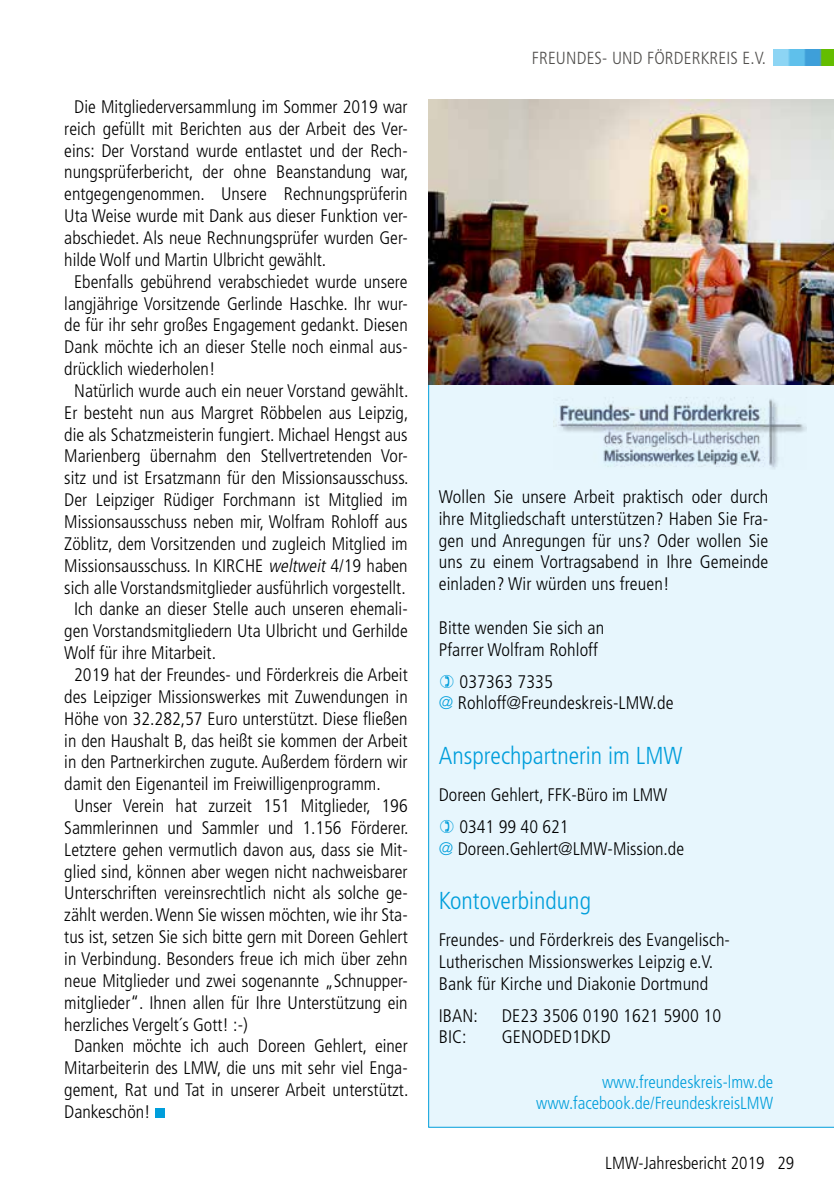
<style>
.page{position:relative;width:834px;height:1191px;background:#fff}
.page>*{position:absolute;margin:0;border:0;box-sizing:border-box;transform-origin:0 0}
.t1{font:300 condensed 24.5px "Frutiger";color:#009edb}
.t2{font:300 condensed 18.2px/21.9px "Frutiger";color:#000}
.t3{font:300 condensed 17.5px/21px "Frutiger";color:#009edb;text-align:right}
.t4{font:300 condensed 17.5px "Frutiger";letter-spacing:.01em;color:#514f4d}
.t5{font:300 condensed 17.5px "Frutiger";color:#000}
.s1{font-style:italic}
.s2{color:#009edb}
</style>
<div class="page">
<img style="left:773px;top:50px;width:60px;height:15px">
<div style="left:155px;top:1108px;width:10px;height:10px;background:#009edb"></div>
<div style="left:428px;top:385px;width:405px;height:742px;background:#e7f6fd"></div>
<img style="left:553px;top:387px;width:253px;height:83px">
<img style="left:428px;top:99px;width:405px;height:286px">
<svg style="left:440px;top:674px;width:13px;height:13px"></svg>
<svg style="left:440px;top:819px;width:13px;height:13px"></svg>
<p class="t2" style="left:74px;top:96px;width:335px">Die Mitgliederversammlung im Sommer 2019 war</p>
<p class="t2" style="left:64px;top:118px;width:345px">reich gefüllt mit Berichten aus der Arbeit des Ver-</p>
<p class="t2" style="left:64px;top:140px;width:345px">eins: Der Vorstand wurde entlastet und der Rech-</p>
<p class="t2" style="left:64px;top:161px;width:345px">nungsprüferbericht, der ohne Beanstandung war,</p>
<p class="t2" style="left:64px;top:183px;width:345px">entgegengenommen. Unsere Rechnungsprüferin</p>
<p class="t2" style="left:64px;top:205px;width:345px">Uta Weise wurde mit Dank aus dieser Funktion ver-</p>
<p class="t2" style="left:64px;top:227px;width:345px">abschiedet. Als neue Rechnungsprüfer wurden Ger-</p>
<p class="t2" style="left:64px;top:249px;width:263px">hilde Wolf und Martin Ulbricht gewählt.</p>
<p class="t2" style="left:74px;top:271px;width:335px">Ebenfalls gebührend verabschiedet wurde unsere</p>
<p class="t2" style="left:64px;top:292px;width:345px">langjährige Vorsitzende Gerlinde Haschke. Ihr wur-</p>
<p class="t2" style="left:64px;top:314px;width:345px">de für ihr sehr großes Engagement gedankt. Diesen</p>
<p class="t2" style="left:64px;top:336px;width:345px">Dank möchte ich an dieser Stelle noch einmal aus-</p>
<p class="t2" style="left:64px;top:358px;width:153px">drücklich wiederholen!</p>
<p class="t2" style="left:74px;top:380px;width:335px">Natürlich wurde auch ein neuer Vorstand gewählt.</p>
<p class="t2" style="left:64px;top:402px;width:345px">Er besteht nun aus Margret Röbbelen aus Leipzig,</p>
<p class="t2" style="left:64px;top:423px;width:345px">die als Schatzmeisterin fungiert. Michael Hengst aus</p>
<p class="t2" style="left:64px;top:445px;width:345px">Marienberg übernahm den Stellvertretenden Vor-</p>
<p class="t2" style="left:64px;top:467px;width:345px">sitz und ist Ersatzmann für den Missionsausschuss.</p>
<p class="t2" style="left:64px;top:489px;width:345px">Der Leipziger Rüdiger Forchmann ist Mitglied im</p>
<p class="t2" style="left:64px;top:511px;width:345px">Missionsausschuss neben mir, Wolfram Rohloff aus</p>
<p class="t2" style="left:64px;top:533px;width:345px">Zöblitz, dem Vorsitzenden und zugleich Mitglied im</p>
<p class="t2" style="left:64px;top:555px;width:345px">Missionsausschuss. In Ki rc he <span class="s1">weltweit</span> 4/19 haben</p>
<p class="t2" style="left:64px;top:576px;width:343px">sich alle Vorstandsmitglieder ausführlich vorgestellt.</p>
<p class="t2" style="left:74px;top:598px;width:335px">Ich danke an dieser Stelle auch unseren ehemali-</p>
<p class="t2" style="left:64px;top:620px;width:345px">gen Vorstandsmitgliedern Uta Ulbricht und Gerhilde</p>
<p class="t2" style="left:64px;top:642px;width:153px">Wolf für ihre Mitarbeit.</p>
<p class="t2" style="left:74px;top:664px;width:335px">2019 hat der Freundes- und Förderkreis die Arbeit</p>
<p class="t2" style="left:64px;top:686px;width:345px">des Leipziger Missionswerkes mit Zuwendungen in</p>
<p class="t2" style="left:64px;top:707px;width:345px">Höhe von 32.282,57 Euro unterstützt. Diese fließen</p>
<p class="t2" style="left:64px;top:729px;width:345px">in den Haushalt B, das heißt sie kommen der Arbeit</p>
<p class="t2" style="left:64px;top:751px;width:345px">in den Partnerkirchen zugute. Außerdem fördern wir</p>
<p class="t2" style="left:64px;top:773px;width:318px">damit den Eigenanteil im Freiwilligenprogramm.</p>
<p class="t2" style="left:74px;top:795px;width:335px">Unser Verein hat zurzeit 151 Mitglieder, 196</p>
<p class="t2" style="left:64px;top:817px;width:345px">Sammlerinnen und Sammler und 1.156 Förderer.</p>
<p class="t2" style="left:64px;top:838px;width:345px">Letztere gehen vermutlich davon aus, dass sie Mit-</p>
<p class="t2" style="left:64px;top:860px;width:345px">glied sind, können aber wegen nicht nachweisbarer</p>
<p class="t2" style="left:64px;top:882px;width:345px">Unterschriften vereinsrechtlich nicht als solche ge-</p>
<p class="t2" style="left:64px;top:904px;width:345px">zählt werden. Wenn Sie wissen möchten, wie ihr Sta-</p>
<p class="t2" style="left:64px;top:926px;width:345px">tus ist, setzen Sie sich bitte gern mit Doreen Gehlert</p>
<p class="t2" style="left:64px;top:948px;width:345px">in Verbindung. Besonders freue ich mich über zehn</p>
<p class="t2" style="left:64px;top:969px;width:345px">neue Mitglieder und zwei sogenannte „Schnupper-</p>
<p class="t2" style="left:64px;top:991px;width:345px">mitglieder“. Ihnen allen für Ihre Unterstützung ein</p>
<p class="t2" style="left:64px;top:1013px;width:185px">herzliches Vergelt´s Gott! :-)</p>
<p class="t2" style="left:74px;top:1035px;width:335px">Danken möchte ich auch Doreen Gehlert, einer</p>
<p class="t2" style="left:64px;top:1057px;width:345px">Mitarbeiterin des LMW, die uns mit sehr viel Enga-</p>
<p class="t2" style="left:64px;top:1079px;width:345px">gement, Rat und Tat in unserer Arbeit unterstützt.</p>
<p class="t2" style="left:64px;top:1101px;width:88px">Dankeschön!</p>
<p class="t4" style="left:531px;top:48px;width:26px">Freundes</p>
<p class="t4" style="left:602px;top:48px;width:21px">- und</p>
<p class="t4" style="left:647px;top:48px;width:120px">Förderkreis e.V.</p>
<p class="t2" style="left:438px;top:486px;width:331px;text-align:justify">Wollen Sie unsere Arbeit praktisch oder durch ihre Mitgliedschaft unterstützen? H aben Sie Fra&shy;gen und Anregungen für uns? Oder wollen Sie uns zu einem Vortragsabend in Ihre Gemeinde einladen? Wir würden uns freuen!</p>
<p class="t2" style="left:438px;top:617px;width:167px">Bitte wenden Sie sich an<br>Pfarrer Wolfram Rohloff</p>
<p class="t2" style="left:438px;top:670px;width:236px;text-indent:21px">037363 7335<br><span class="s2">@</span> Rohloff@Freundeskreis-LMW.de</p>
<h1 class="t1" style="left:438px;top:742px;width:245px">Ansprechpartnerin im LMW</h1>
<p class="t2" style="left:459px;top:779px;width:209px;line-height:31.7px;text-indent:-21px">Doreen Gehlert, FFK-Büro im LMW<br>0341 99 40 621</p>
<p class="t2" style="left:438px;top:837px;width:247px"><span class="s2">@</span> Doreen.Gehlert@LMW-Mission.de</p>
<h1 class="t1" style="left:438px;top:887px;width:154px">Kontoverbindung</h1>
<p class="t2" style="left:438px;top:929px;width:293px">Freundes- und Förderkreis des Evangelisch-<br>Lutherischen Missionswerkes Leipzig e.V.<br>Bank für Kirche und Diakonie Dortmund</p>
<p class="t2" style="left:438px;top:1004px;width:41px">IBAN:</p>
<p class="t2" style="left:501px;top:1004px;width:221px">DE23 3506 0190 1621 5900 10</p>
<p class="t2" style="left:438px;top:1026px;width:29px">BIC:</p>
<p class="t2" style="left:501px;top:1026px;width:110px">GENODED1DKD</p>
<p class="t3" style="left:536px;top:1071px;width:238px">www.freundeskreis-lmw.de www.facebook.de/FreundeskreisLMW</p>
<p class="t5" style="left:605px;top:1153px;width:190px">LMW-Jahresbericht 2019 29</p>
</div>
